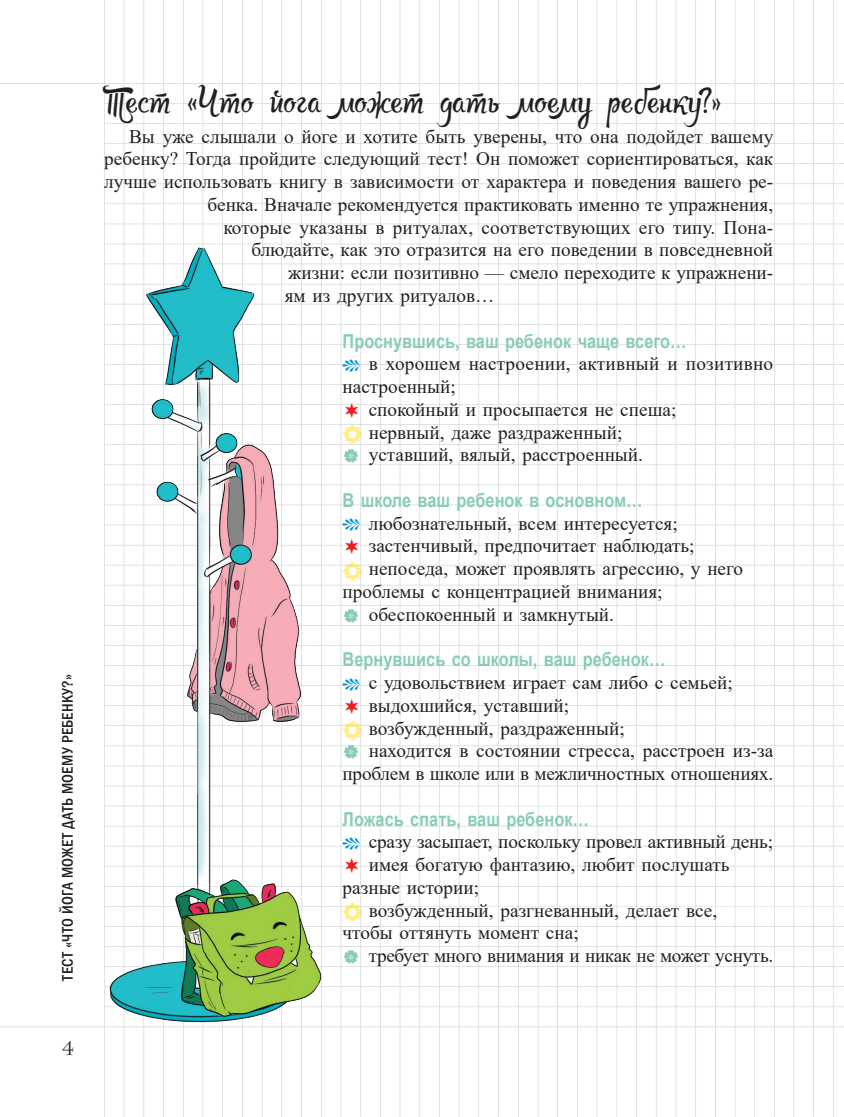
<style>
.page{position:relative;width:844px;height:1117px;background:#fff}
.page>*{position:absolute;margin:0;border:0;box-sizing:border-box;transform-origin:0 0}
.t1{font:28px "Rupster Script Free";color:#231f20}
.t2{font:19.25px "Times New Roman";color:#231f20}
.t3{font:700 19.25px "Arial";color:#89ceb4;scale:.85 1}
.t4{font:19.25px "Barry Gothic C";color:#231f20}
.t5{font:500 condensed 15.75px "Franklin Gothic";letter-spacing:.005em;color:#231f20}
.s1{font-family:"Fleurons";font-size:22.75px;color:#0095d9}
.s2{font-family:"Fleurons";font-size:22.75px;color:#ffdc01}
</style>
<div class="page">
<img style="left:0;top:0;width:843px;height:1116px">
<img style="left:104px;top:217px;width:249px;height:841px">
<svg style="left:345px;top:402px;width:13px;height:15px"></svg>
<svg style="left:344px;top:449px;width:14px;height:13px"></svg>
<svg style="left:345px;top:538px;width:13px;height:16px"></svg>
<svg style="left:344px;top:608px;width:14px;height:14px"></svg>
<svg style="left:345px;top:698px;width:13px;height:15px"></svg>
<svg style="left:344px;top:744px;width:14px;height:14px"></svg>
<svg style="left:345px;top:857px;width:13px;height:15px"></svg>
<svg style="left:344px;top:949px;width:14px;height:14px"></svg>
<p class="t5" style="left:57px;top:980px;width:308px;rotate:-90deg">ТЕСТ «ЧТО ЙОГА МОЖЕТ ДАТЬ МОЕМУ РЕБЕНКУ?»</p>
<p class="t4" style="left:62px;top:1037px;width:14px">4</p>
<h1 class="t1" style="left:104px;top:86px;width:619px">Тест «Что йога может дать моему ребенку?»</h1>
<p class="t2" style="left:129px;top:123px;width:645px">Вы уже слышали о йоге и хотите быть уверены, что она подойдет вашему</p>
<p class="t2" style="left:104px;top:145px;width:670px">ребенку? Тогда пройдите следующий тест! Он поможет сориентироваться, как</p>
<p class="t2" style="left:104px;top:168px;width:670px">лучше использовать книгу в зависимости от характера и поведения вашего ре-</p>
<p class="t2" style="left:207px;top:191px;width:567px">бенка. Вначале рекомендуется практиковать именно те упражнения,</p>
<p class="t2" style="left:223px;top:214px;width:551px">которые указаны в ритуалах, соответствующих его типу. Пона-</p>
<p class="t2" style="left:251px;top:236px;width:523px">блюдайте, как это отразится на его поведении в повседневной</p>
<p class="t2" style="left:288px;top:259px;width:486px">жизни: если позитивно — смело переходите к упражнени-</p>
<p class="t2" style="left:284px;top:282px;width:211px">ям из других ритуалов…</p>
<p class="t3" style="left:342px;top:327px;width:406px">Проснувшись, ваш ребенок чаще всего…</p>
<p class="t2" style="left:342px;top:350px;width:432px"><span class="s1">I</span> в хорошем настроении, активный и позитивно</p>
<p class="t2" style="left:342px;top:373px;width:115px">настроенный;</p>
<p class="t2" style="left:368px;top:396px;width:309px">спокойный и просыпается не спеша;</p>
<p class="t2" style="left:342px;top:418px;width:281px"><span class="s2">j</span> нервный, даже раздраженный;</p>
<p class="t2" style="left:368px;top:441px;width:276px">уставший, вялый, расстроенный.</p>
<p class="t3" style="left:342px;top:486px;width:354px">В школе ваш ребенок в основном…</p>
<p class="t2" style="left:342px;top:509px;width:336px"><span class="s1">I</span> любознательный, всем интересуется;</p>
<p class="t2" style="left:368px;top:532px;width:327px">застенчивый, предпочитает наблюдать;</p>
<p class="t2" style="left:342px;top:555px;width:402px"><span class="s2">j</span> непоседа, может проявлять агрессию, у него</p>
<p class="t2" style="left:342px;top:578px;width:321px">проблемы с концентрацией внимания;</p>
<p class="t2" style="left:368px;top:600px;width:247px">обеспокоенный и замкнутый.</p>
<p class="t3" style="left:342px;top:645px;width:381px">Вернувшись со школы, ваш ребенок…</p>
<p class="t2" style="left:342px;top:669px;width:391px"><span class="s1">I</span> с удовольствием играет сам либо с семьей;</p>
<p class="t2" style="left:368px;top:691px;width:202px">выдохшийся, уставший;</p>
<p class="t2" style="left:342px;top:714px;width:283px"><span class="s2">j</span> возбужденный, раздраженный;</p>
<p class="t2" style="left:368px;top:737px;width:406px">находится в состоянии стресса, расстроен из-за</p>
<p class="t2" style="left:342px;top:760px;width:432px">проблем в школе или в межличностных отношениях.</p>
<p class="t3" style="left:342px;top:805px;width:291px">Ложась спать, ваш ребенок…</p>
<p class="t2" style="left:342px;top:828px;width:432px"><span class="s1">I</span> сразу засыпает, поскольку провел активный день;</p>
<p class="t2" style="left:368px;top:851px;width:362px">имея богатую фантазию, любит послушать</p>
<p class="t2" style="left:342px;top:873px;width:138px">разные истории;</p>
<p class="t2" style="left:342px;top:896px;width:376px"><span class="s2">j</span> возбужденный, разгневанный, делает все,</p>
<p class="t2" style="left:342px;top:919px;width:237px">чтобы оттянуть момент сна;</p>
<p class="t2" style="left:368px;top:942px;width:406px">требует много внимания и никак не может уснуть.</p>
</div>
